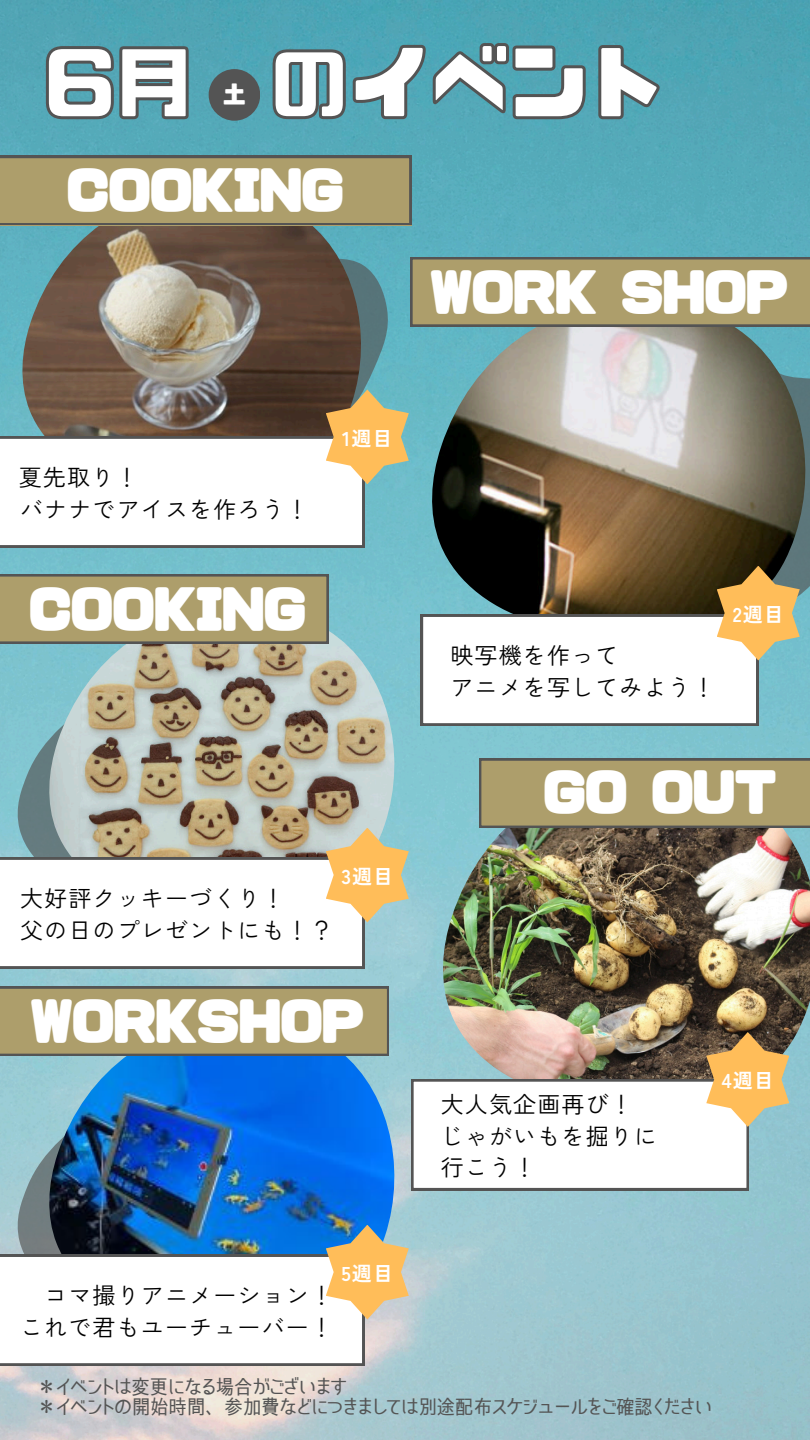
<style>
.page{position:relative;width:810px;height:1440px;background:#fff}
.page>*{position:absolute;margin:0;border:0;box-sizing:border-box;transform-origin:0 0}
.t1{font:80px "CP Font";color:#fff}
.t2{font:49px "CP Font";color:#fff}
.t3{font:23.9px "CP Font";color:#fff}
.t4{font:23px/31.5px "Zen Kaku Gothic New";letter-spacing:.05em;color:#000}
.t5{font:20px "Smart Font UI Proportional";color:#545454}
.t6{font:700 20px "Zen Kaku Gothic New";letter-spacing:.05em;color:#fff}
</style>
<div class="page">
<img style="left:0;top:0;width:810px;height:1440px">
<svg style="left:17px;top:677px;width:32px;height:151px;background:#74a7af"></svg>
<svg style="left:17px;top:1089px;width:32px;height:136px;background:#8db1b7"></svg>
<svg style="left:361px;top:225px;width:28px;height:164px;background:#5a939c"></svg>
<img style="left:432px;top:327px;width:373px;height:318px">
<img style="left:49px;top:604px;width:345px;height:224px">
<img style="left:49px;top:1017px;width:345px;height:208px">
<img style="left:22px;top:225px;width:339px;height:164px">
<div style="left:209px;top:69px;width:51px;height:52px;background:#545454;border-radius:50%"></div>
<svg style="left:421px;top:566px;width:379px;height:159px"></svg>
<svg style="left:0;top:828px;width:409px;height:140px"></svg>
<svg style="left:0;top:1225px;width:409px;height:140px"></svg>
<svg style="left:0;top:389px;width:409px;height:158px"></svg>
<img style="left:443px;top:766px;width:367px;height:349px">
<svg style="left:411px;top:1032px;width:378px;height:158px"></svg>
<svg style="left:410px;top:257px;width:400px;height:69px;background:#a69869"></svg>
<svg style="left:479px;top:759px;width:331px;height:69px;background:#a69869"></svg>
<svg style="left:0;top:574px;width:328px;height:69px;background:#a79969"></svg>
<svg style="left:0;top:987px;width:389px;height:69px;background:#a79969"></svg>
<svg style="left:0;top:156px;width:411px;height:69px;background:#a79969"></svg>
<svg style="left:271px;top:42px;width:390px;height:80px;background:#509aa7"></svg>
<svg style="left:44px;top:45px;width:146px;height:77px;background:#53929e"></svg>
<h3 class="t1" style="left:46px;top:44px;width:136px">6月</h3>
<h2 class="t1" style="left:269px;top:44px;width:401px">のイベント</h2>
<h1 class="t3" style="left:222px;top:82px;width:22px">土</h1>
<h3 class="t2" style="left:67px;top:166px;width:278px">COOKING</h3>
<p class="t2" style="left:430px;top:267px;width:359px">WORK SHOP</p>
<h2 class="t4" style="left:19px;top:460px;width:292px">夏先取り！<br>バナナでアイスを作ろう！</h2>
<h2 class="t2" style="left:30px;top:585px;width:278px">COOKING</h2>
<h3 class="t6" style="left:342px;top:423px;width:52px">1週目</h3>
<p class="t4" style="left:20px;top:881px;width:315px">大好評クッキーづくり！<br>父の日のプレゼントにも！？</p>
<p class="t6" style="left:341px;top:861px;width:53px">3週目</p>
<p class="t2" style="left:31px;top:997px;width:335px">WORKSHOP</p>
<p class="t4" style="left:20px;top:1278px;width:315px;text-align:right">コマ撮りアニメーション！これで君もユーチューバー！</p>
<h4 class="t6" style="left:342px;top:1258px;width:53px">5週目</h4>
<h2 class="t4" style="left:450px;top:638px;width:266px">映写機を作って<br>アニメを写してみよう！</h2>
<p class="t6" style="left:733px;top:599px;width:53px">2週目</p>
<h4 class="t2" style="left:544px;top:768px;width:234px">GO OUT</h4>
<h2 class="t4" style="left:441px;top:1087px;width:218px">大人気企画再び！じゃがいもを掘りに行こう！</h2>
<p class="t6" style="left:722px;top:1065px;width:53px">4週目</p>
<h3 class="t5" style="left:37px;top:1377px;width:311px">＊イベントは変更になる場合がございます</h3>
<p class="t5" style="left:37px;top:1396px;width:676px">＊イベントの開始時間、参加費などにつきましては別途配布スケジュールをご確認ください</p>
</div>
